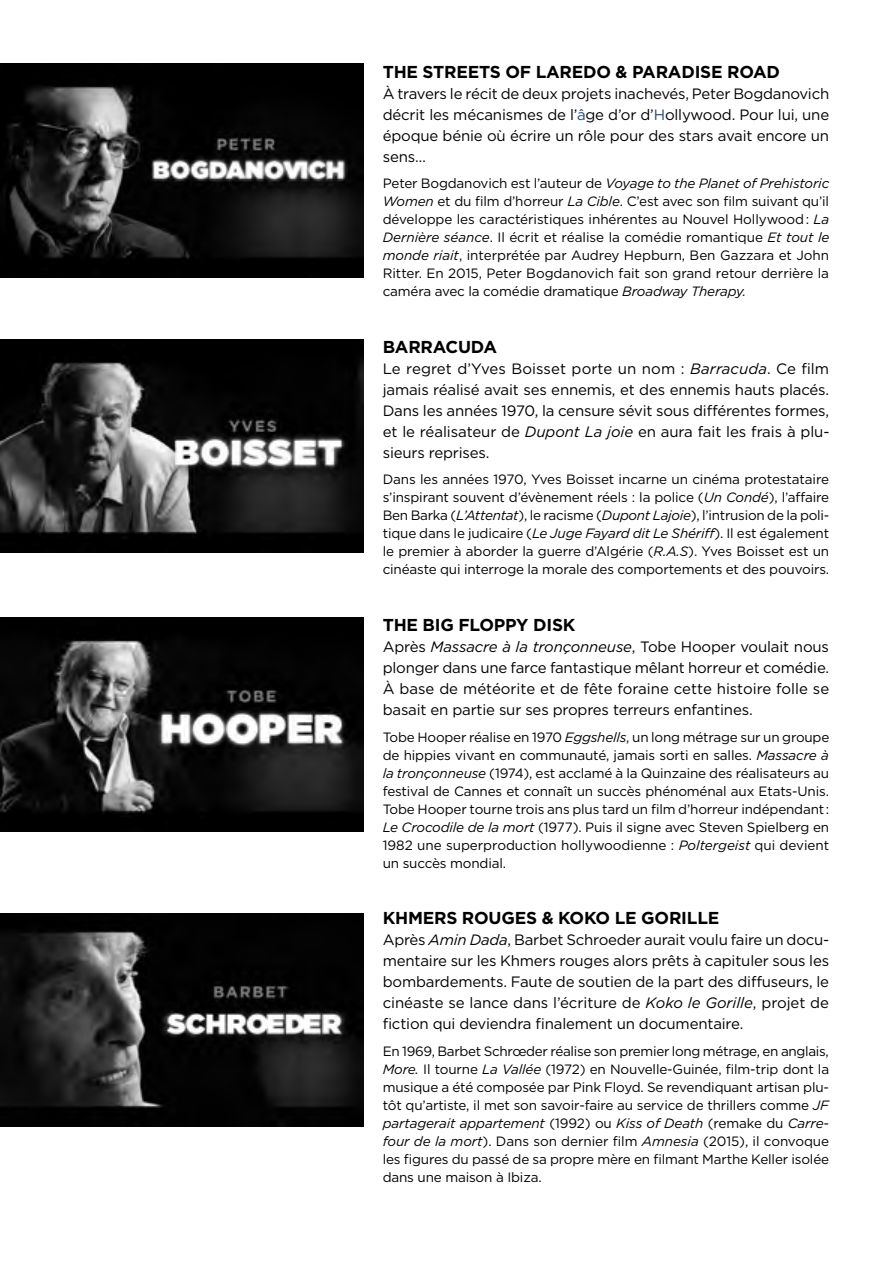
<style>
.page{position:relative;width:893px;height:1263px;background:#fff}
.page>*{position:absolute;margin:0;border:0;box-sizing:border-box;transform-origin:0 0}
.t1{font:700 17.25px "Gotham";letter-spacing:-.01em;color:#000}
.t2{font:15px/21px "Gotham";letter-spacing:-.01em;color:#000;text-align:justify}
.t3{font:13.5px/18px "Gotham";letter-spacing:-.01em;color:#000;text-align:justify}
.s1{color:#1f487c}
.s2{font-style:italic}
</style>
<div class="page">
<img style="left:0;top:64px;width:363px;height:214px">
<img style="left:0;top:339px;width:363px;height:214px">
<img style="left:0;top:618px;width:363px;height:213px">
<img style="left:0;top:913px;width:363px;height:214px">
<p class="t1" style="left:383px;top:60px;width:63px">THE STREETS</p>
<p class="t1" style="left:505px;top:60px;width:44px">OF LAREDO</p>
<p class="t1" style="left:616px;top:60px;width:29px">&amp; PARADISE</p>
<p class="t1" style="left:727px;top:60px;width:14px">ROAD</p>
<p class="t2" style="left:383px;top:82px;width:448px">À travers le récit de deux projets inachevés, Peter Bogdanovich décrit les mécanismes de l’<span class="s1">â</span>ge d’or d’<span class="s1">H</span>ollywood. Pour lui, une époque bénie où écrire un rôle pour des stars avait encore un sens…</p>
<p class="t3" style="left:383px;top:174px;width:448px">Peter Bogdanovich est l’auteur de <span class="s2">Voyage to the Planet of Prehistoric Women</span> et du film d’horreur <span class="s2">La Cible</span>. C’est avec son film suivant qu’il développe les caractéristiques inhérentes au Nouvel Hollywood : <span class="s2">La Dernière séance</span>. I l écrit et réalise la comédie romantique <span class="s2">Et tout le monde riait</span>, interprétée par Audrey H epburn, Ben G azzara et John Ritter. En 2015, Peter Bogdanovich fait son grand retour derrière la caméra avec la comédie dramatique <span class="s2">Broadway Therapy.</span></p>
<p class="t1" style="left:383px;top:335px;width:26px">BARRACUDA</p>
<p class="t2" style="left:383px;top:358px;width:448px">Le regret d’Yves Boisset porte un nom : <span class="s2">Barracuda</span>. Ce film jamais réalisé avait ses ennemis, et des ennemis hauts placés.<br>Dans les années 1970, la censure sévit sous différentes formes, et le réalisateur de <span class="s2">Dupont La joie</span> en aura fait les frais à plu&shy;sieurs reprises.</p>
<p class="t3" style="left:383px;top:470px;width:448px">Dans les années 1970, Yves Boisset incarne un cinéma protestataire s’inspirant souvent d’évènement réels : la police (<span class="s2">Un Condé</span>), l’affaire Ben Barka (<span class="s2">L’Attentat</span>), le racisme (<span class="s2">Dupont Lajoie</span>), l’intrusion de la poli&shy;tique dans le judicaire (<span class="s2">Le Juge Fayard dit Le Shériff</span>). I l est également le premier à aborder la guerre d’Algérie (<span class="s2">R.A.S</span>). Yves Boisset est un cinéaste qui interroge la morale des comportements et des pouvoirs.</p>
<p class="t1" style="left:383px;top:613px;width:194px">THE BIG FLOPPY DISK</p>
<p class="t2" style="left:383px;top:636px;width:448px">Après <span class="s2">Massacre à la tronçonneuse</span>, Tobe H ooper voulait nous plonger dans une farce fantastique mêlant horreur et comédie.<br>À base de météorite et de fête foraine cette histoire folle se basait en partie sur ses propres terreurs enfantines.</p>
<p class="t3" style="left:383px;top:727px;width:448px">Tobe Hooper réalise en 1970 <span class="s2">Eggshells</span>, un long métrage sur un groupe de hippies vivant en communauté, jamais sorti en salles. <span class="s2">Massacre à la tronçonneuse</span> (1974), est acclamé à la Quinzaine des réalisateurs au festival de Cannes et connaît un succès phénoménal aux Etats-U nis.<br>Tobe Hooper tourne trois ans plus tard un film d’horreur indépendant :<br><span class="s2">Le Crocodile de la mort</span> (1977). Puis il signe avec Steven Spielberg en 1982 une superproduction hollywoodienne : <span class="s2">Poltergeist</span> qui devient un succès mondial.</p>
<p class="t1" style="left:383px;top:907px;width:39px">KHMERS</p>
<p class="t1" style="left:462px;top:907px;width:14px">ROUGES</p>
<p class="t1" style="left:542px;top:907px;width:124px">&amp; KOKO LE GORI</p>
<p class="t1" style="left:687px;top:907px;width:32px">LLE</p>
<p class="t2" style="left:383px;top:929px;width:448px">Après <span class="s2">Amin Dada</span>, Barbet Schroeder aurait voulu faire un docu&shy;mentaire sur les Khmers rouges alors prêts à capituler sous les bombardements. Faute de soutien de la part des diffuseurs, le cinéaste se lance dans l’écriture de <span class="s2">Koko le Gorille</span>, projet de fiction qui deviendra finalement un documentaire.</p>
<p class="t3" style="left:383px;top:1042px;width:448px">En 1969, Barbet Schrœder réalise son premier long métrage, en anglais, <span class="s2">More.</span> I l tourne <span class="s2">La Vallée</span> (1972) en Nouvelle-Guinée, film-trip dont la musique a été composée par Pink Floyd. Se revendiquant artisan plu&shy;tôt qu’artiste, il met son savoir-faire au service de thrillers comme <span class="s2">JF partagerait appartement</span> (1992) ou <span class="s2">Kiss of Death</span> (remake du <span class="s2">Carre&shy;four de la mort</span>). Dans son dernier film <span class="s2">Amnesia</span> (2015), il convoque les figures du passé de sa propre mère en filmant Marthe Keller isolée dans une maison à I biza.</p>
</div>
